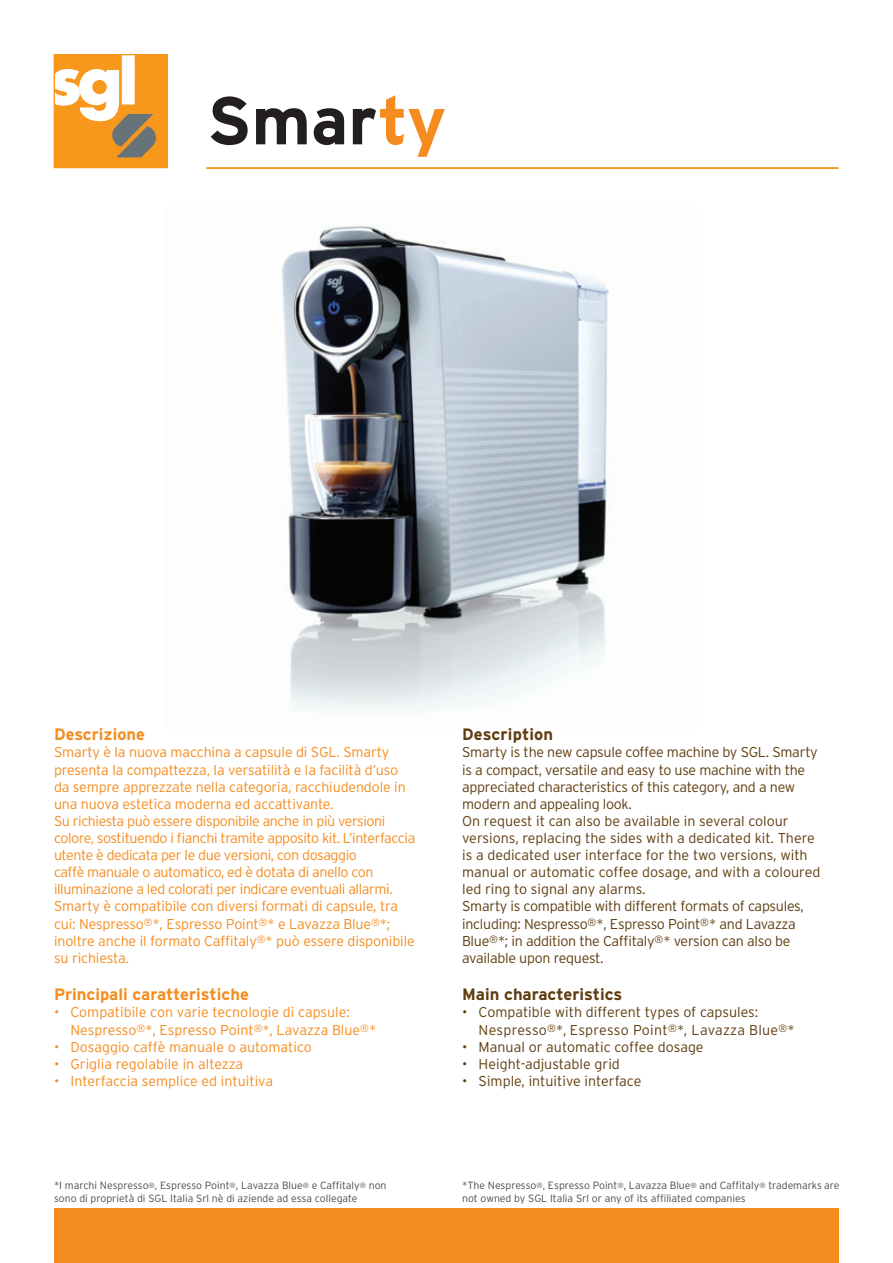
<style>
.page{position:relative;width:893px;height:1263px;background:#fff}
.page>*{position:absolute;margin:0;border:0;box-sizing:border-box;transform-origin:0 0}
.t1{font:700 67.35px "Interstate";color:#231f20}
.t2{font:700 16.5px "Interstate";color:#f48c1f}
.t3{font:700 16.5px "Interstate";color:#5f3c0f}
.t4{font:300 14.25px/17.1px "Interstate";letter-spacing:-.015em;color:#f48c1f}
.t5{font:300 14.25px/17.1px "Interstate";letter-spacing:-.02em;color:#5f3c0f}
.t6{font:300 14.25px/17.1px "Interstate";color:#5f3c0f}
.t7{font:300 10.5px/12.6px "Interstate";color:#4b4c4d}
.s1{color:#f48c1f}
.s2{font-size:7.5px}
</style>
<div class="page">
<img style="left:282px;top:226px;width:327px;height:483px">
<div style="left:54px;top:1209px;width:785px;height:54px;background:#f48c1f"></div>
<div style="left:55px;top:55px;width:112px;height:112px;background:#f7981d"></div>
<svg style="left:56px;top:56px;width:100px;height:102px"></svg>
<div style="left:54px;top:54px;width:114px;height:114px;border:1px solid #f7981d"></div>
<hr style="left:206px;top:167px;width:632px;height:2px;background:#f7981d">
<h1 class="t1" style="left:207px;top:83px;width:241px">Smar<span class="s1">ty</span></h1>
<p class="t2" style="left:54px;top:725px;width:93px">Descrizione</p>
<p class="t4" style="left:54px;top:744px;width:363px">Smarty è la nuova macchina a capsule di SGL. Smarty presenta la compattezza, la versatilità e la facilità d’uso da sempre apprezzate nella categoria, racchiudendole in una nuova estetica moderna ed accattivante.<br>Su richiesta può essere disponibile anche in più versioni colore, sostituendo i fianchi tramite apposito kit. L’interfaccia utente è dedicata per le due versioni, con dosaggio<br>caffè manuale o automatico, ed è dotata di anello con illuminazione a led colorati per indicare eventuali allarmi.<br>Smarty è compatibile con diversi formati di capsule, tra cui: Nespresso<sup>®</sup>*, Espresso Point<sup>®</sup>* e Lavazza Blue<sup>®</sup>*; inoltre anche il formato Caffitaly<sup>®</sup>* può essere disponibile su richiesta.</p>
<p class="t2" style="left:54px;top:985px;width:196px">Principali caratteristiche</p>
<p class="t4" style="left:71px;top:1004px;width:307px;text-indent:-17px">• Compatibile con varie tecnologie di capsule:<br>Nespresso<sup>®</sup>*, Espresso Point<sup>®</sup>*, Lavazza Blue<sup>®</sup>*</p>
<p class="t4" style="left:54px;top:1038px;width:259px">• Dosaggio caffè manuale o automatico</p>
<p class="t4" style="left:54px;top:1055px;width:191px">• Griglia regolabile in altezza</p>
<p class="t4" style="left:54px;top:1072px;width:220px">• Interfaccia semplice ed intuitiva</p>
<p class="t3" style="left:462px;top:725px;width:93px">Description</p>
<p class="t5" style="left:462px;top:744px;width:360px">Smarty is the new capsule coffee machine by SGL. Smarty is a compact, versatile and easy to use machine with the appreciated characteristics of this category, and a new modern and appealing look.<br>On request it can also be available in several colour versions, replacing the sides with a dedicated kit. There is a dedicated user interface for the two versions, with manual or automatic coffee dosage, and with a coloured led ring to signal any alarms.<br>Smarty is compatible with different formats of capsules, including: Nespresso<sup>®</sup>*, Espresso Point<sup>®</sup>* and Lavazza Blue<sup>®</sup>*; in addition the Caffitaly<sup>®</sup>* version can also be available upon request.</p>
<p class="t3" style="left:462px;top:985px;width:162px">Main characteristics</p>
<p class="t6" style="left:479px;top:1004px;width:318px;text-indent:-17px">• Compatible with different types of capsules:<br>Nespresso<sup>®</sup>*, Espresso Point<sup>®</sup>*, Lavazza Blue<sup>®</sup>*</p>
<p class="t6" style="left:462px;top:1038px;width:243px">• Manual or automatic coffee dosage</p>
<p class="t6" style="left:462px;top:1055px;width:159px">• Height-adjustable grid</p>
<p class="t6" style="left:462px;top:1072px;width:181px">• Simple, intuitive interface</p>
<p class="t7" style="left:54px;top:1179px;width:334px">*I marchi Nespresso<span class="s2">®</span>, Espresso Point<span class="s2">®</span>, Lavazza Blue<span class="s2">®</span> e Caffitaly<span class="s2">®</span> non sono di proprietà di SGL Italia Srl nè di aziende ad essa collegate</p>
<p class="t7" style="left:462px;top:1179px;width:379px">*The Nespresso<span class="s2">®</span>, Espresso Point<span class="s2">®</span>, Lavazza Blue<span class="s2">®</span> and Caffitaly<span class="s2">®</span> trademarks are not owned by SGL Italia Srl or any of its affiliated companies</p>
</div>
